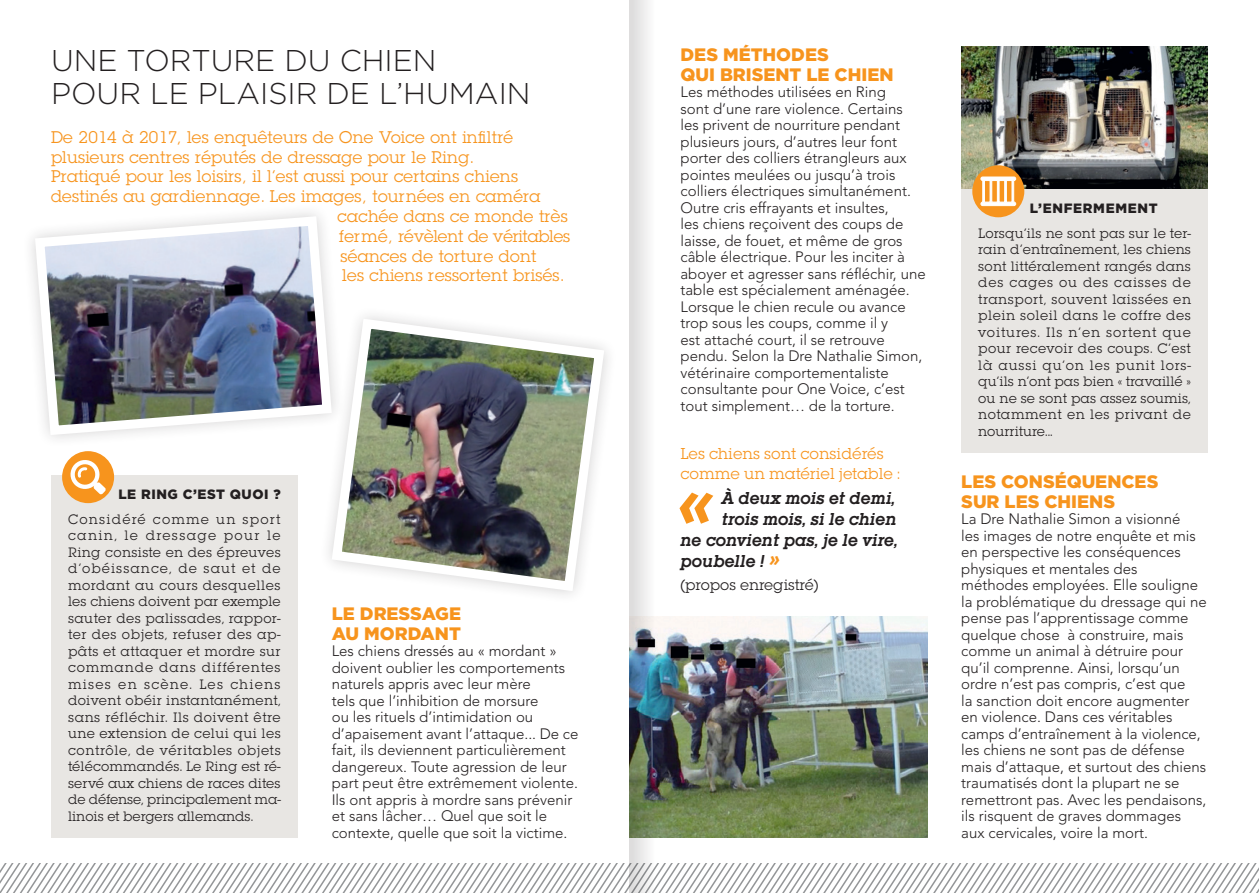
<style>
.page{position:relative;width:1259px;height:893px;background:#fff}
.page>*{position:absolute;margin:0;border:0;box-sizing:border-box;transform-origin:0 0}
.t1{font:300 30px/33px "Gotham";color:#231f20}
.t2{font:900 18px/19.5px "Gotham";color:#f7941d}
.t3{font:italic 600 18px "Lubalin Graph Itc T";color:#231f20}
.t4{font:16.5px "Lubalin Graph";letter-spacing:.02em;color:#f7941d}
.t5{font:16.5px/19.8px "Lubalin Graph Itc T";color:#f7941d}
.t6{font:16.5px "Lubalin Graph";letter-spacing:-.01em;color:#f7941d}
.t7{font:15.75px "Lubalin Graph Itc T";color:#231f20}
.t8{font:300 15px/16.5px "Avenir";color:#231f20}
.t9{font:14.25px/16.5px "Lubalin Graph Itc T";color:#231f20;text-align:justify}
.t10{font:900 13.5px "Gotham";letter-spacing:.05em;color:#231f20}
.s1{font-size:25.5px;color:#f7941d}
</style>
<div class="page">
<img style="left:665px;top:617px;width:262px;height:221px">
<img style="left:961px;top:47px;width:247px;height:142px">
<svg style="left:0;top:863px;width:1259px;height:30px"></svg>
<div style="left:961px;top:189px;width:247px;height:264px;background:#e8e6e3"></div>
<div style="left:972px;top:165px;width:52px;height:52px;background:#f7941d;border-radius:50%"></div>
<svg style="left:980px;top:176px;width:36px;height:30px"></svg>
<div style="left:51px;top:475px;width:247px;height:363px;background:#e8e6e3"></div>
<div style="left:62px;top:451px;width:52px;height:52px;background:#f7941d;border-radius:50%"></div>
<svg style="left:69px;top:458px;width:37px;height:37px"></svg>
<img style="left:31px;top:212px;width:298px;height:227px">
<div style="left:318px;top:305px;width:300px;height:300px;background:#fff"></div>
<img style="left:327px;top:314px;width:281px;height:281px">
<svg style="left:679px;top:493px;width:34px;height:31px"></svg>
<svg style="left:629px;top:0;width:36px;height:893px"></svg>
<h1 class="t1" style="left:51px;top:43px;width:481px">UNE TORTURE DU CHIEN<br>POUR LE PLAISIR DE L’HUMAIN</h1>
<p class="t4" style="left:51px;top:127px;width:464px">De 2014 à 2017, les enquêteurs de One Voice ont infiltré</p>
<p class="t4" style="left:51px;top:146px;width:425px">plusieurs centres réputés de dressage pour le Ring.</p>
<p class="t4" style="left:51px;top:166px;width:468px">Pratiqué pour les loisirs, il l’est aussi pour certains chiens</p>
<p class="t4" style="left:51px;top:186px;width:491px">destinés au gardiennage. Les images, tournées en caméra</p>
<p class="t4" style="left:338px;top:206px;width:232px">cachée dans ce monde très</p>
<p class="t6" style="left:339px;top:226px;width:232px">fermé, révèlent de véritables</p>
<p class="t4" style="left:341px;top:245px;width:197px">séances de torture dont</p>
<p class="t4" style="left:342px;top:265px;width:224px">les chiens ressortent brisés.</p>
<p class="t10" style="left:118px;top:485px;width:164px">LE RING C’EST QUOI ?</p>
<p class="t9" style="left:68px;top:511px;width:214px">Considéré comme un sport canin, le dressage pour le Ring consiste en des épreuves d’obéissance, de saut et de mordant au cours desquelles les chiens doivent par exemple sauter des palissades, rappor&shy;ter des objets, refuser des ap&shy;pâts et attaquer et mordre sur commande dans différentes mises en scène. Les chiens doivent obéir instantanément, sans réfléchir. Ils doivent être une extension de celui qui les contrôle, de véritables objets télécommandés. Le Ring est ré&shy;servé aux chiens de races dites de défense, principalement ma&shy;linois et bergers allemands.</p>
<p class="t2" style="left:332px;top:604px;width:131px">LE DRESSAGE<br>AU MORDANT</p>
<p class="t8" style="left:332px;top:643px;width:248px">Les chiens dressés au « mordant » doivent oublier les comportements naturels appris avec leur mère<br>tels que l’inhibition de morsure<br>ou les rituels d’intimidation ou d’apaisement avant l’attaque... De ce fait, ils deviennent particulièrement dangereux. Toute agression de leur part peut être extrêmement violente.<br>Ils ont appris à mordre sans prévenir et sans lâcher… Quel que soit le contexte, quelle que soit la victime.</p>
<p class="t2" style="left:680px;top:45px;width:214px">DES MÉTHODES<br>QUI BRISENT LE CHIEN</p>
<p class="t8" style="left:680px;top:84px;width:247px">Les méthodes utilisées en Ring<br>sont d’une rare violence. Certains<br>les privent de nourriture pendant plusieurs jours, d’autres leur font porter des colliers étrangleurs aux pointes meulées ou jusqu’à trois colliers électriques simultanément.<br>Outre cris effrayants et insultes,<br>les chiens reçoivent des coups de laisse, de fouet, et même de gros câble électrique. Pour les inciter à aboyer et agresser sans réfléchir, une table est spécialement aménagée.<br>Lorsque le chien recule ou avance trop sous les coups, comme il y<br>est attaché court, il se retrouve pendu. Selon la Dre Nathalie Simon, vétérinaire comportementaliste consultante pour One Voice, c’est tout simplement… de la torture.</p>
<p class="t5" style="left:680px;top:443px;width:221px">Les chiens sont considérés comme un matériel jetable :</p>
<p class="t3" style="left:722px;top:487px;width:175px">À deux mois et demi,</p>
<p class="t3" style="left:722px;top:509px;width:176px">trois mois, si le chien</p>
<p class="t3" style="left:680px;top:530px;width:219px">ne convient pas, je le vire,</p>
<p class="t3" style="left:680px;top:551px;width:101px">poubelle ! <span class="s1">»</span></p>
<p class="t7" style="left:680px;top:576px;width:139px">(propos enregistré)</p>
<p class="t10" style="left:1029px;top:199px;width:129px">L’ENFERMEMENT</p>
<p class="t9" style="left:978px;top:225px;width:214px">Lorsqu’ils ne sont pas sur le ter&shy;rain d’entraînement, les chiens sont littéralement rangés dans des cages ou des caisses de transport, souvent laissées en plein soleil dans le coffre des voitures. Ils n’en sortent que pour recevoir des coups. C’est là aussi qu’on les punit lors&shy;qu’ils n’ont pas bien « travaillé » ou ne se sont pas assez soumis, notamment en les privant de nourriture...</p>
<p class="t2" style="left:961px;top:472px;width:199px">LES CONSÉQUENCES<br>SUR LES CHIENS</p>
<p class="t8" style="left:961px;top:511px;width:247px">La Dre Nathalie Simon a visionné<br>les images de notre enquête et mis en perspective les conséquences physiques et mentales des méthodes employées. Elle souligne la problématique du dressage qui ne pense pas l’apprentissage comme quelque chose à construire, mais comme un animal à détruire pour qu’il comprenne. Ainsi, lorsqu’un ordre n’est pas compris, c’est que<br>la sanction doit encore augmenter en violence. Dans ces véritables camps d’entraînement à la violence, les chiens ne sont pas de défense mais d’attaque, et surtout des chiens traumatisés dont la plupart ne se remettront pas. Avec les pendaisons, ils risquent de graves dommages aux cervicales, voire la mort.</p>
</div>
